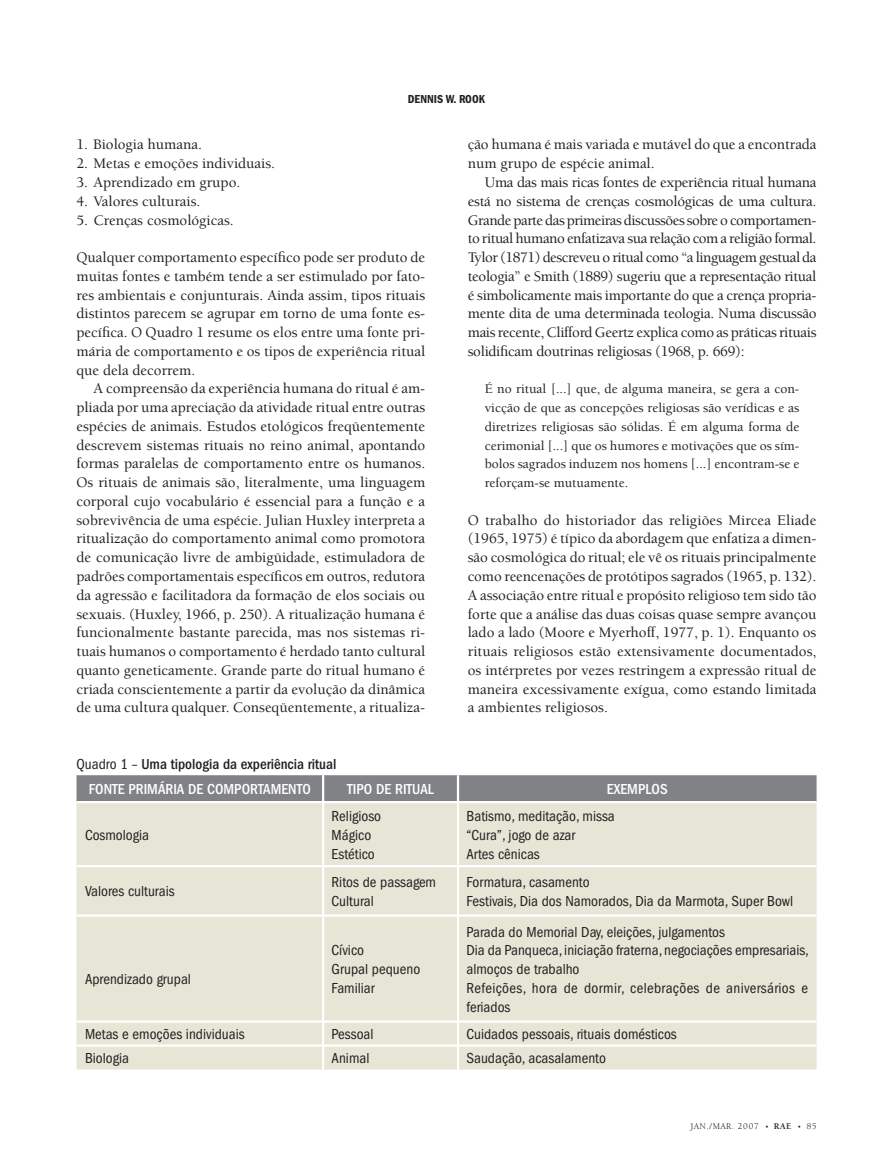
<style>
.page{position:relative;width:893px;height:1170px;background:#fff}
.page>*{position:absolute;margin:0;border:0;box-sizing:border-box;transform-origin:0 0}
.t1{font:500 15px/18.8px "Berkeley";color:#231f20;text-align:justify}
.t2{font:condensed 15px/18.8px "Franklin Gothic";color:#231f20}
.t3{font:500 condensed 15px/25px "Franklin Gothic";color:#231f20}
.t4{font:500 condensed 15px "Franklin Gothic";color:#fff}
.t5{font:500 13.5px/18.8px "Berkeley";color:#231f20;text-align:justify}
.t6{font:600 condensed 12px "Franklin Gothic";color:#231f20}
.t7{font:9px "Berkeley";letter-spacing:.04em;color:#231f20}
.s1{font-weight:400}
.s2{color:#fff}
.s3{font-size:7.5px}
.s4{font-weight:700}
</style>
<div class="page">
<div style="left:77px;top:775px;width:740px;height:26px;background:#808285"></div>
<div style="left:77px;top:803px;width:740px;height:266px;background:#e7e5d6"></div>
<hr style="left:322px;top:775px;width:2px;height:26px;background:#fff">
<hr style="left:457px;top:775px;width:2px;height:26px;background:#fff">
<hr style="left:322px;top:803px;width:2px;height:61px;background:#fff">
<hr style="left:457px;top:803px;width:2px;height:61px;background:#fff">
<hr style="left:77px;top:864px;width:381px;height:3px;background:#fff">
<hr style="left:322px;top:867px;width:2px;height:47px;background:#fff">
<hr style="left:458px;top:864px;width:359px;height:3px;background:#fff">
<hr style="left:457px;top:867px;width:2px;height:47px;background:#fff">
<hr style="left:77px;top:914px;width:381px;height:2px;background:#fff">
<hr style="left:322px;top:916px;width:2px;height:104px;background:#fff">
<hr style="left:458px;top:914px;width:359px;height:2px;background:#fff">
<hr style="left:457px;top:916px;width:2px;height:104px;background:#fff">
<hr style="left:77px;top:1020px;width:381px;height:2px;background:#fff">
<hr style="left:322px;top:1022px;width:2px;height:22px;background:#fff">
<hr style="left:458px;top:1020px;width:359px;height:2px;background:#fff">
<hr style="left:457px;top:1022px;width:2px;height:22px;background:#fff">
<hr style="left:77px;top:1044px;width:381px;height:2px;background:#fff">
<hr style="left:322px;top:1046px;width:2px;height:23px;background:#fff">
<hr style="left:458px;top:1044px;width:359px;height:2px;background:#fff">
<hr style="left:457px;top:1046px;width:2px;height:23px;background:#fff">
<p class="t6" style="left:408px;top:95px;width:79px">DENNIS W. ROOK</p>
<p class="t1" style="left:76px;top:137px;width:127px">1. Biologia humana.</p>
<p class="t1" style="left:76px;top:155px;width:200px">2. Metas e emoções individuais.</p>
<p class="t1" style="left:76px;top:174px;width:165px">3. Aprendizado em grupo.</p>
<p class="t1" style="left:76px;top:193px;width:125px">4. Valores culturais.</p>
<p class="t1" style="left:76px;top:212px;width:159px">5. Crenças cosmológicas.</p>
<p class="t1" style="left:76px;top:249px;width:350px">Qualquer comportamento específico pode ser produto de muitas fontes e também tende a ser estimulado por fato&shy;res ambientais e conjunturais. Ainda assim, tipos rituais distintos parecem se agrupar em torno de uma fonte es&shy;pecífica. O Quadro 1 resume os elos entre uma fonte pri&shy;mária de comportamento e os tipos de experiência ritual que dela decorrem.</p>
<p class="t1" style="left:76px;top:380px;width:350px;text-indent:17px">A compreensão da experiência humana do ritual é am&shy;pliada por uma apreciação da atividade ritual entre outras espécies de animais. Estudos etológicos freqüentemente descrevem sistemas rituais no reino animal, apontando formas paralelas de comportamento entre os humanos.<br>Os rituais de animais são, literalmente, uma linguagem corporal cujo vocabulário é essencial para a função e a sobrevivência de uma espécie. Julian Huxley interpreta a ritualização do comportamento animal como promotora de comunicação livre de ambigüidade, estimuladora de padrões comportamentais específicos em outros, redutora da agressão e facilitadora da formação de elos sociais ou sexuais. (Huxley, 1966, p. 250). A ritualização humana é funcionalmente bastante parecida, mas nos sistemas ri&shy;tuais humanos o comportamento é herdado tanto cultural quanto geneticamente. Grande parte do ritual humano é criada conscientemente a partir da evolução da dinâmica de uma cultura qualquer. Conseqüentemente, a ritualiza-</p>
<p class="t1" style="left:468px;top:137px;width:350px">ção humana é mais variada e mutável do que a encontrada num grupo de espécie animal.</p>
<p class="t1" style="left:468px;top:174px;width:350px;text-indent:17px">Uma das mais ricas fontes de experiência ritual humana está no sistema de crenças cosmológicas de uma cultura.<br>Grande parte das primeiras discussões sobre o comportamen&shy;to ritual humano enfatizava sua relação com a religião formal.<br>Tylor (1871) descreveu o ritual como “a linguagem gestual da teologia” e Smith (1889) sugeriu que a representação ritual é simbolicamente mais importante do que a crença propria&shy;mente dita de uma determinada teologia. Numa discussão mais recente, Clifford Geertz explica como as práticas rituais solidificam doutrinas religiosas (1968, p. 669):</p>
<p class="t5" style="left:485px;top:381px;width:316px">É no ritual [...] que, de alguma maneira, se gera a con&shy;vicção de que as concepções religiosas são verídicas e as diretrizes religiosas são sólidas. É em alguma forma de cerimonial [...] que os humores e motivações que os sím&shy;bolos sagrados induzem nos homens [...] encontram-se e reforçam-se mutuamente.</p>
<p class="t1" style="left:468px;top:512px;width:350px">O trabalho do historiador das religiões Mircea Eliade (1965, 1975) é típico da abordagem que enfatiza a dimen&shy;são cosmológica do ritual; ele vê os rituais principalmente como reencenações de protótipos sagrados (1965, p. 132).<br>A associação entre ritual e propósito religioso tem sido tão forte que a análise das duas coisas quase sempre avançou lado a lado (Moore e Myerhoff, 1977, p. 1). Enquanto os rituais religiosos estão extensivamente documentados, os intérpretes por vezes restringem a expressão ritual de maneira excessivamente exígua, como estando limitada a ambientes religiosos.</p>
<p class="t3" style="left:89px;top:752px;width:249px;text-indent:-12px"><span class="s1">Quadro 1 –</span> Uma tipologia da experiência ritual<br><span class="s2">FONTE PRIMÁRIA DE COMPORTAMENTO</span></p>
<p class="t4" style="left:347px;top:784px;width:88px">TIPO DE RITUAL</p>
<p class="t4" style="left:607px;top:784px;width:62px">EXEMPLOS</p>
<p class="t2" style="left:85px;top:826px;width:66px">Cosmologia</p>
<p class="t2" style="left:332px;top:807px;width:51px">Religioso<br>Mágico<br>Estético</p>
<p class="t2" style="left:466px;top:807px;width:150px">Batismo, meditação, missa “Cura”, jogo de azar<br>Artes cênicas</p>
<p class="t2" style="left:85px;top:883px;width:91px">Valores culturais</p>
<p class="t2" style="left:332px;top:873px;width:106px">Ritos de passagem<br>Cultural</p>
<p class="t2" style="left:466px;top:873px;width:328px">Formatura, casamento<br>Festivais, Dia dos Namorados, Dia da Marmota, Super Bowl</p>
<p class="t2" style="left:85px;top:970px;width:107px">Aprendizado grupal</p>
<p class="t2" style="left:332px;top:942px;width:90px">Cívico<br>Grupal pequeno<br>Familiar</p>
<p class="t2" style="left:466px;top:923px;width:344px">Parada do Memorial Day, eleições, julgamentos<br>Dia da Panqueca, iniciação fraterna, negociações empresariais, almoços de trabalho<br>Refeições, hora de dormir, celebrações de aniversários e feriados</p>
<p class="t2" style="left:85px;top:1025px;width:161px">Metas e emoções individuais</p>
<p class="t2" style="left:332px;top:1025px;width:43px">Pessoal</p>
<p class="t2" style="left:466px;top:1025px;width:212px">Cuidados pessoais, rituais domésticos</p>
<p class="t2" style="left:85px;top:1049px;width:46px">Biologia</p>
<p class="t2" style="left:332px;top:1049px;width:39px">Animal</p>
<p class="t2" style="left:466px;top:1049px;width:141px">Saudação, acasalamento</p>
<p class="t7" style="left:690px;top:1122px;width:127px">JAN./MAR. 2007 <span class="s3">•</span> <span class="s4">RAE</span> <span class="s3">•</span> 85</p>
</div>
